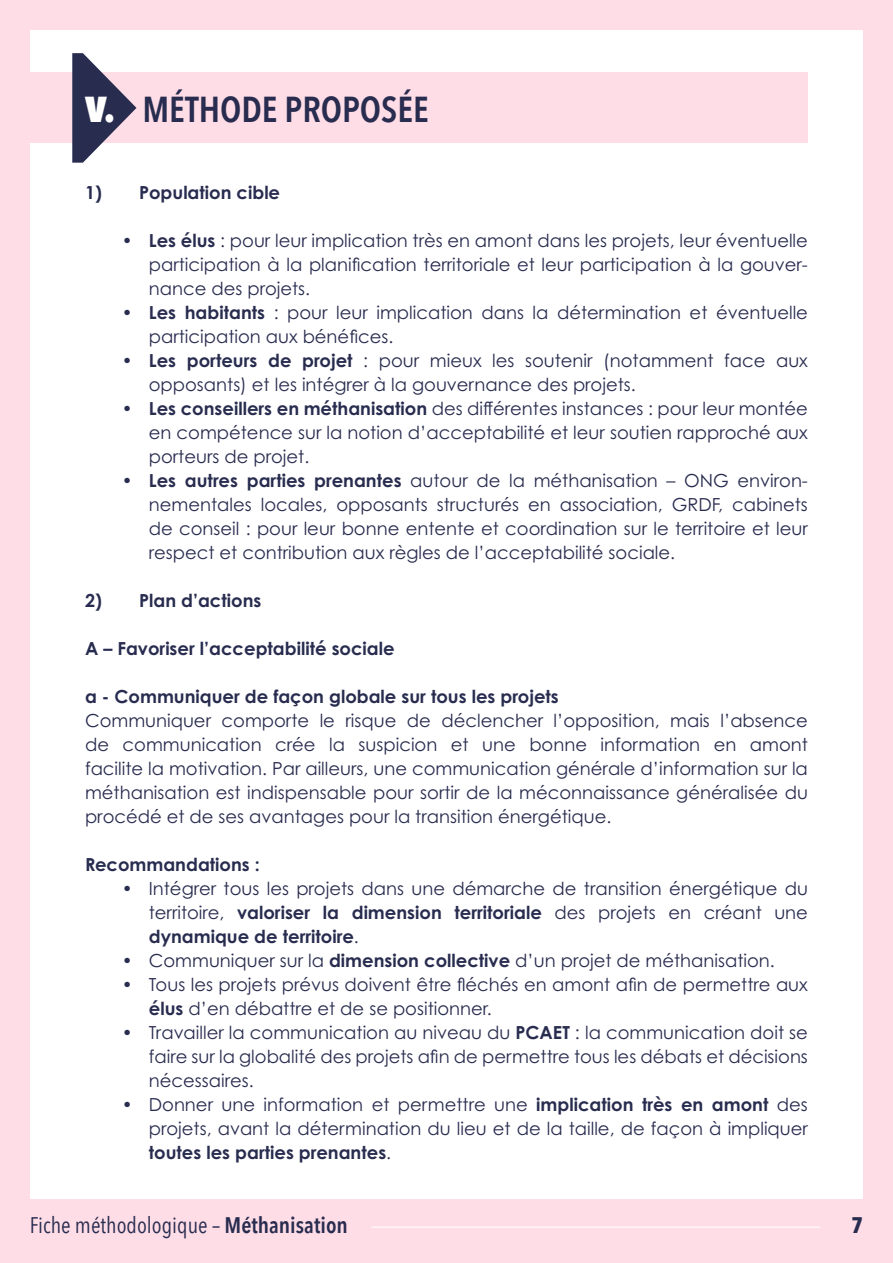
<style>
.page{position:relative;width:893px;height:1263px;background:#fff}
.page>*{position:absolute;margin:0;border:0;box-sizing:border-box;transform-origin:0 0}
.Titre_1{font:600 36px "Avenir Next Condensed";color:#282c4f}
.t1{font:800 36px "Avenir Next Condensed";color:#fff}
.t2{font:22.5px "Avenir Next Condensed";color:#282c4f}
.t3{font:700 22.5px "Avenir Next Condensed";color:#282c4f}
.t4{font:18px/24px "Century Gothic Pro";color:#282c4f;text-align:justify}
.Titre_3{font:700 18px "Century Gothic Pro";color:#282c4f}
.Titre_2{font:700 18px "Century Gothic Pro";color:#282c4f}
.s1{font-weight:700}
.s2{font-weight:600}
</style>
<div class="page">
<div style="left:0;top:0;width:30px;height:1263px;background:#ffdde7"></div>
<div style="left:863px;top:0;width:30px;height:1263px;background:#ffdde7"></div>
<div style="left:0;top:0;width:893px;height:30px;background:#ffdde7"></div>
<div style="left:0;top:1199px;width:893px;height:64px;background:#ffdde7"></div>
<hr style="left:371px;top:1226px;width:449px;height:2px;background:#fff">
<div style="left:0;top:73px;width:808px;height:70px;background:#ffdde7"></div>
<svg style="left:72px;top:53px;width:64px;height:110px"></svg>
<p class="t1" style="left:85px;top:86px;width:31px">V.</p>
<p class="Titre_1" style="left:142px;top:78px;width:288px">MÉTHODE PROPOSÉE</p>
<p class="Titre_2" style="left:85px;top:181px;width:197px">1) Population cible</p>
<p class="t4" style="left:149px;top:228px;width:661px;text-indent:-27px"><span class="s1">• Les élus</span> : pour leur implication très en amont dans les projets, leur éventuelle participation à la planification territoriale et leur participation à la gouver&shy;nance des projets.</p>
<p class="t4" style="left:149px;top:300px;width:661px;text-indent:-27px"><span class="s1">• Les habitants</span> : pour leur implication dans la détermination et éventuelle participation aux bénéfices.</p>
<p class="t4" style="left:149px;top:348px;width:661px;text-indent:-27px"><span class="s1">• Les porteurs de projet</span> : pour mieux les soutenir (notamment face aux opposants) et les intégrer à la gouvernance des projets.</p>
<p class="t4" style="left:149px;top:396px;width:661px;text-indent:-27px"><span class="s1">• Les conseillers en méthanisation</span> des différentes instances : pour leur montée en compétence sur la notion d’acceptabilité et leur soutien rapproché aux porteurs de projet.</p>
<p class="t4" style="left:149px;top:468px;width:661px;text-indent:-27px"><span class="s1">• Les autres parties prenantes</span> autour de la méthanisation – ONG environ&shy;nementales locales, opposants structurés en association, GRDF, cabinets de conseil : pour leur bonne entente et coordination sur le territoire et leur respect et contribution aux règles de l’acceptabilité sociale.</p>
<p class="Titre_2" style="left:85px;top:589px;width:178px">2) Plan d’actions</p>
<p class="Titre_3" style="left:85px;top:637px;width:311px">A – Favoriser l’acceptabilité sociale</p>
<p class="Titre_3" style="left:85px;top:685px;width:475px">a - Communiquer de façon globale sur tous les projets</p>
<p class="t4" style="left:85px;top:708px;width:724px">Communiquer comporte le risque de déclencher l’opposition, mais l’absence de communication crée la suspicion et une bonne information en amont facilite la motivation. Par ailleurs, une communication générale d’information sur la méthanisation est indispensable pour sortir de la méconnaissance généralisée du procédé et de ses avantages pour la transition énergétique.</p>
<p class="Titre_3" style="left:85px;top:853px;width:176px">Recommandations :</p>
<p class="t4" style="left:149px;top:876px;width:661px;text-indent:-27px">• Intégrer tous les projets dans une démarche de transition énergétique du territoire, <span class="s1">valoriser la dimension territoriale</span> des projets en créant une <span class="s1">dynamique de territoire</span>.</p>
<p class="t4" style="left:122px;top:948px;width:655px">• Communiquer sur la <span class="s1">dimension collective</span> d’un projet de méthanisation.</p>
<p class="t4" style="left:149px;top:972px;width:660px;text-indent:-27px">• Tous les projets prévus doivent être fléchés en amont afin de permettre aux <span class="s1">élus</span> d’en débattre et de se positionner.</p>
<p class="t4" style="left:149px;top:1020px;width:661px;text-indent:-27px">• Travailler la communication au niveau du <span class="s1">PCAET</span> : la communication doit se faire sur la globalité des projets afin de permettre tous les débats et décisions nécessaires.</p>
<p class="t4" style="left:149px;top:1092px;width:661px;text-indent:-27px">• Donner une information et permettre une <span class="s1">implication très en amont</span> des projets, avant la détermination du lieu et de la taille, de façon à impliquer <span class="s1">toutes les parties prenantes</span>.</p>
<p class="t2" style="left:30px;top:1206px;width:320px">Fiche méthodologique – <span class="s2">Méthanisation</span></p>
<p class="t3" style="left:851px;top:1211px;width:13px">7</p>
</div>
